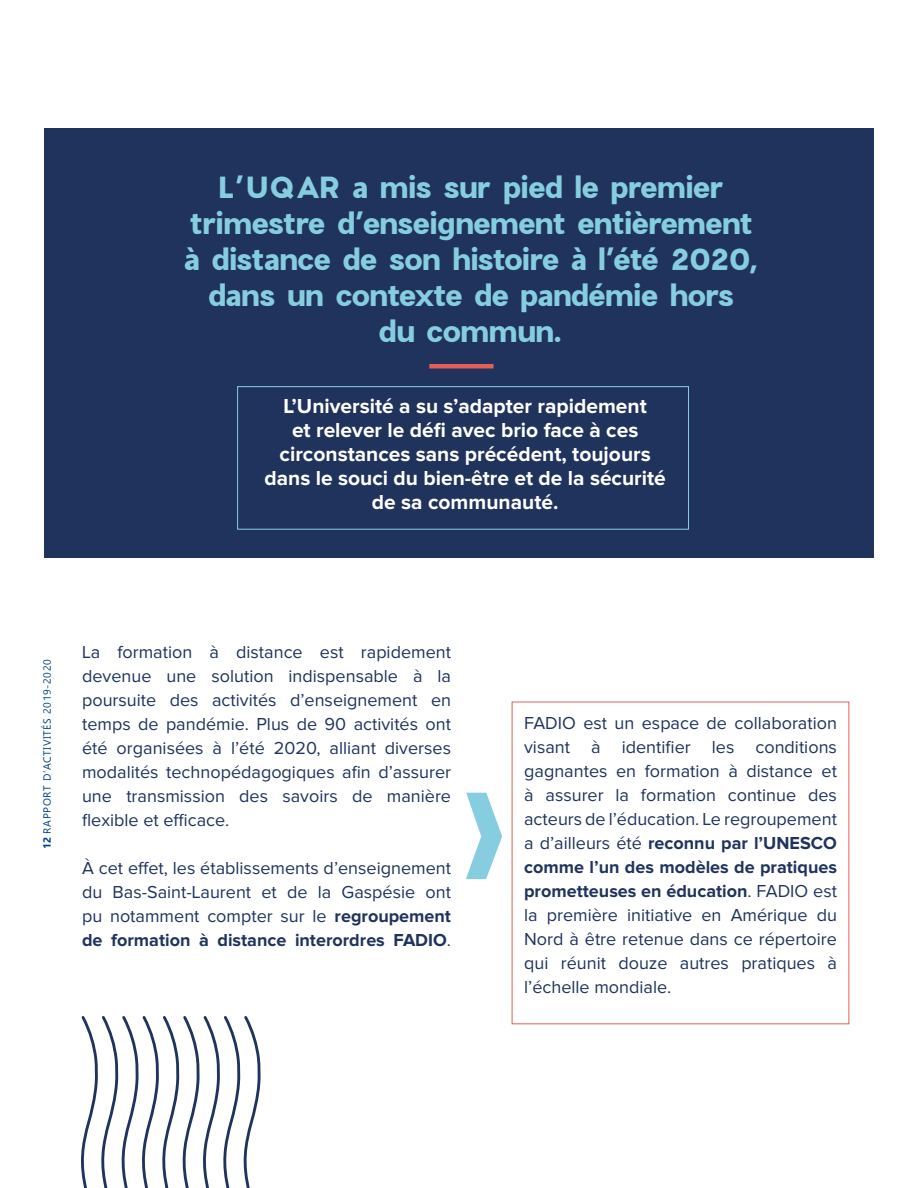
<style>
.page{position:relative;width:918px;height:1188px;background:#fff}
.page>*{position:absolute;margin:0;border:0;box-sizing:border-box;transform-origin:0 0}
.t1{font:700 30px/36px "Charlevoix Pro";letter-spacing:-.02em;color:#86cedf;text-align:center}
.t2{font:700 21px/24px "Proxima Nova";color:#fff;text-align:center}
.t3{font:18px/24px "Proxima Nova";color:#20335d;text-align:justify}
.t4{font:10.5px "Gadugi";letter-spacing:.06em;color:#004288}
.s1{font-weight:700;color:#004289}
.s2{font-weight:700}
</style>
<div class="page">
<div style="left:44px;top:128px;width:830px;height:429px;background:#20335d"></div>
<hr style="left:429px;top:364px;width:65px;height:4px;background:#e65e57">
<svg style="left:466px;top:793px;width:36px;height:86px"></svg>
<div style="left:237px;top:386px;width:452px;height:144px;border:1px solid #86cedf"></div>
<svg style="left:81px;top:1016px;width:180px;height:172px"></svg>
<h1 class="t1" style="left:184px;top:170px;width:576px">L’UQAR a mis sur pied le premier trimestre d’enseignement entièrement à distance de son histoire à l’été 2020, dans un contexte de pandémie hors<br>du commun.</h1>
<p class="t2" style="left:265px;top:395px;width:403px">L’Université a su s’adapter rapidement<br>et relever le défi avec brio face à ces circonstances sans précédent, toujours dans le souci du bien-être et de la sécurité de sa communauté.</p>
<p class="t4" style="left:41px;top:849px;width:191px;rotate:-90deg"><span class="s1">12</span> RAPPORT D’ACTIVITÉS 2019-2020</p>
<p class="t3" style="left:82px;top:641px;width:371px">La formation à distance est rapidement devenue une solution indispensable à la poursuite des activités d’enseignement en temps de pandémie. Plus de 90 activités ont été organisées à l’été 2020, alliant diverses modalités technopédagogiques afin d’assurer une transmission des savoirs de manière flexible et efficace.</p>
<p class="t3" style="left:82px;top:857px;width:371px">À cet effet, les établissements d’enseignement du Bas-Saint-Laurent et de la Gaspésie ont pu notamment compter sur le <span class="s2">regroupement de formation à distance interordres FADIO</span>.</p>
<p class="t3" style="left:524px;top:711px;width:314px">FADIO est un espace de collaboration visant à identifier les conditions gagnantes en formation à distance et à assurer la formation continue des acteurs de l’éducation. Le regroupement a d’ailleurs été <span class="s2">reconnu par l’UNESCO comme l’un des modèles de pratiques prometteuses en éducation</span>. FADIO est la première initiative en Amérique du Nord à être retenue dans ce répertoire qui réunit douze autres pratiques à l’échelle mondiale.</p>
</div>
